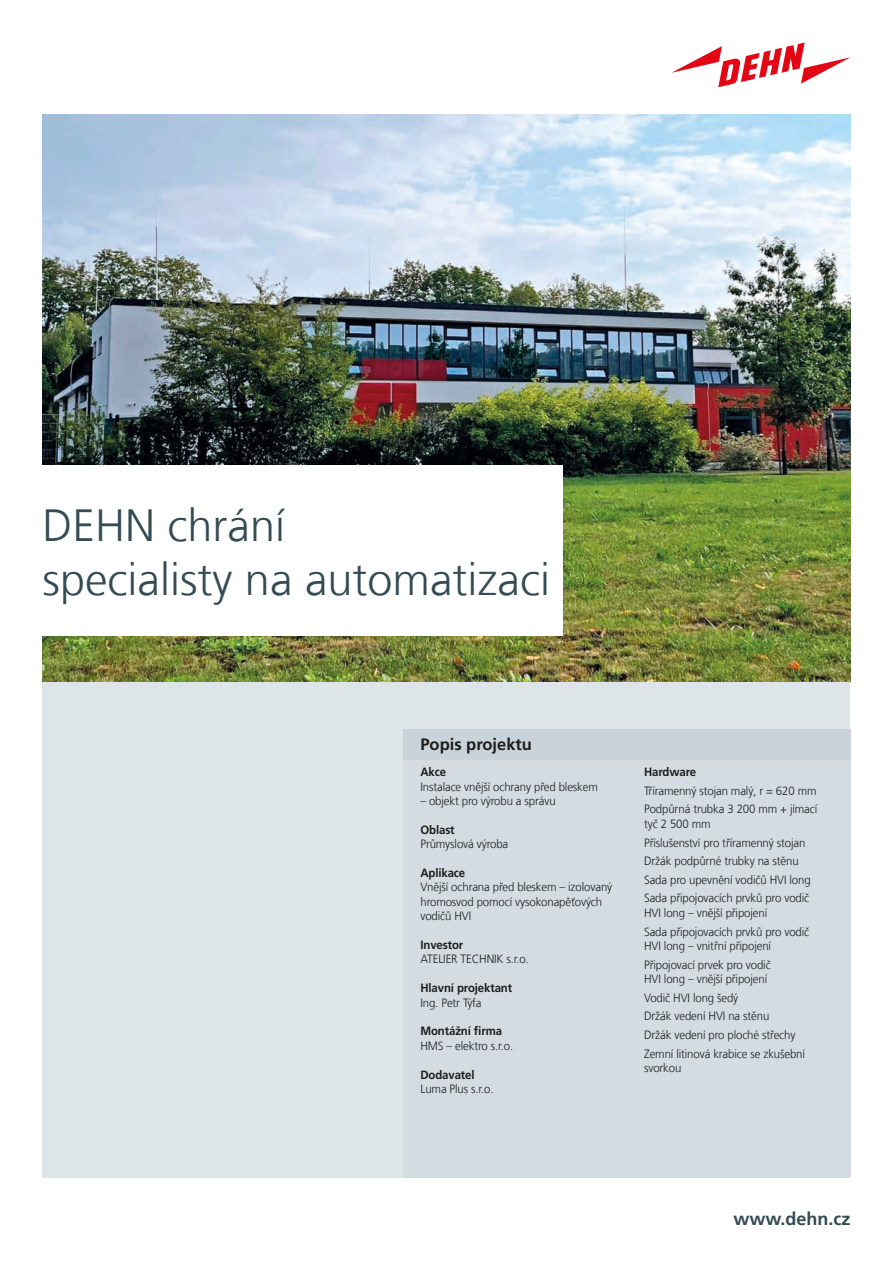
<style>
.page{position:relative;width:893px;height:1263px;background:#fff}
.page>*{position:absolute;margin:0;border:0;box-sizing:border-box;transform-origin:0 0}
.t1{font:300 45px/54px "Frutiger LT Com";color:#354b54}
.t2{font:700 18px "Frutiger LT Com";color:#354b54}
.t3{font:700 16.5px "Frutiger LT Com";color:#1d1d1b}
.t4{font:300 12px/18.6px "Frutiger LT Com";letter-spacing:-.01em;color:#1d1d1b;scale:.95 1}
.t5{font:700 12px "Frutiger LT Com";letter-spacing:-.01em;color:#1d1d1b;scale:.95 1}
</style>
<div class="page">
<img style="left:43px;top:115px;width:807px;height:567px">
<div style="left:43px;top:682px;width:807px;height:496px;background:#dee5e9"></div>
<div style="left:38px;top:466px;width:524px;height:170px;background:#fff"></div>
<div style="left:627px;top:729px;width:223px;height:449px;background:#d4dce2"></div>
<div style="left:403px;top:729px;width:224px;height:449px;background:#d4dce2"></div>
<div style="left:627px;top:729px;width:223px;height:31px;background:#c9d3d9"></div>
<div style="left:403px;top:729px;width:224px;height:31px;background:#c9d3d9"></div>
<svg style="left:672px;top:43px;width:178px;height:44px"></svg>
<h1 class="t1" style="left:43px;top:498px;width:509px">DEHN chrání<br>specialisty na automatizaci</h1>
<h3 class="t3" style="left:420px;top:734px;width:113px">Popis projektu</h3>
<p class="t5" style="left:420px;top:765px;width:28px">Akce</p>
<p class="t4" style="left:420px;top:777px;width:188px">Instalace vnější ochrany před bleskem</p>
<p class="t4" style="left:420px;top:791px;width:144px">– objekt pro výrobu a správu</p>
<p class="t5" style="left:420px;top:822px;width:38px">Oblast</p>
<p class="t4" style="left:420px;top:835px;width:94px">Průmyslová výroba</p>
<p class="t5" style="left:420px;top:866px;width:49px">Aplikace</p>
<p class="t4" style="left:420px;top:880px;width:203px;line-height:14.4px">Vnější ochrana před bleskem – izolovaný hromosvod pomocí vysokonapěťových vodičů HVI</p>
<p class="t5" style="left:420px;top:938px;width:47px">Investor</p>
<p class="t4" style="left:420px;top:950px;width:116px">ATELIER TECHNIK s.r.o.</p>
<p class="t5" style="left:420px;top:981px;width:98px">Hlavní projektant</p>
<p class="t4" style="left:420px;top:993px;width:66px">Ing. Petr Týfa</p>
<p class="t5" style="left:420px;top:1024px;width:87px">Montážní firma</p>
<p class="t4" style="left:420px;top:1036px;width:99px">HMS – elektro s.r.o.</p>
<p class="t5" style="left:420px;top:1067px;width:59px">Dodavatel</p>
<p class="t4" style="left:420px;top:1079px;width:79px">Luma Plus s.r.o.</p>
<p class="t5" style="left:644px;top:765px;width:56px">Hardware</p>
<p class="t4" style="left:644px;top:781px;width:184px">Tříramenný stojan malý, r = 620 mm<br>Podpůrná trubka 3 200 mm + jímací</p>
<p class="t4" style="left:644px;top:814px;width:177px">tyč 2 500 mm<br>Příslušenství pro tříramenný stojan<br>Držák podpůrné trubky na stěnu<br>Sada pro upevnění vodičů HVI long<br>Sada připojovacích prvků pro vodič</p>
<p class="t4" style="left:644px;top:903px;width:175px">HVI long – vnější připojení<br>Sada připojovacích prvků pro vodič</p>
<p class="t4" style="left:644px;top:936px;width:135px">HVI long – vnitřní připojení<br>Připojovací prvek pro vodič</p>
<p class="t4" style="left:644px;top:970px;width:171px">HVI long – vnější připojení<br>Vodič HVI long šedý<br>Držák vedení HVI na stěnu<br>Držák vedení pro ploché střechy<br>Zemní litinová krabice se zkušební</p>
<p class="t4" style="left:644px;top:1059px;width:41px">svorkou</p>
<h2 class="t2" style="left:733px;top:1208px;width:119px">www.dehn.cz</h2>
</div>
